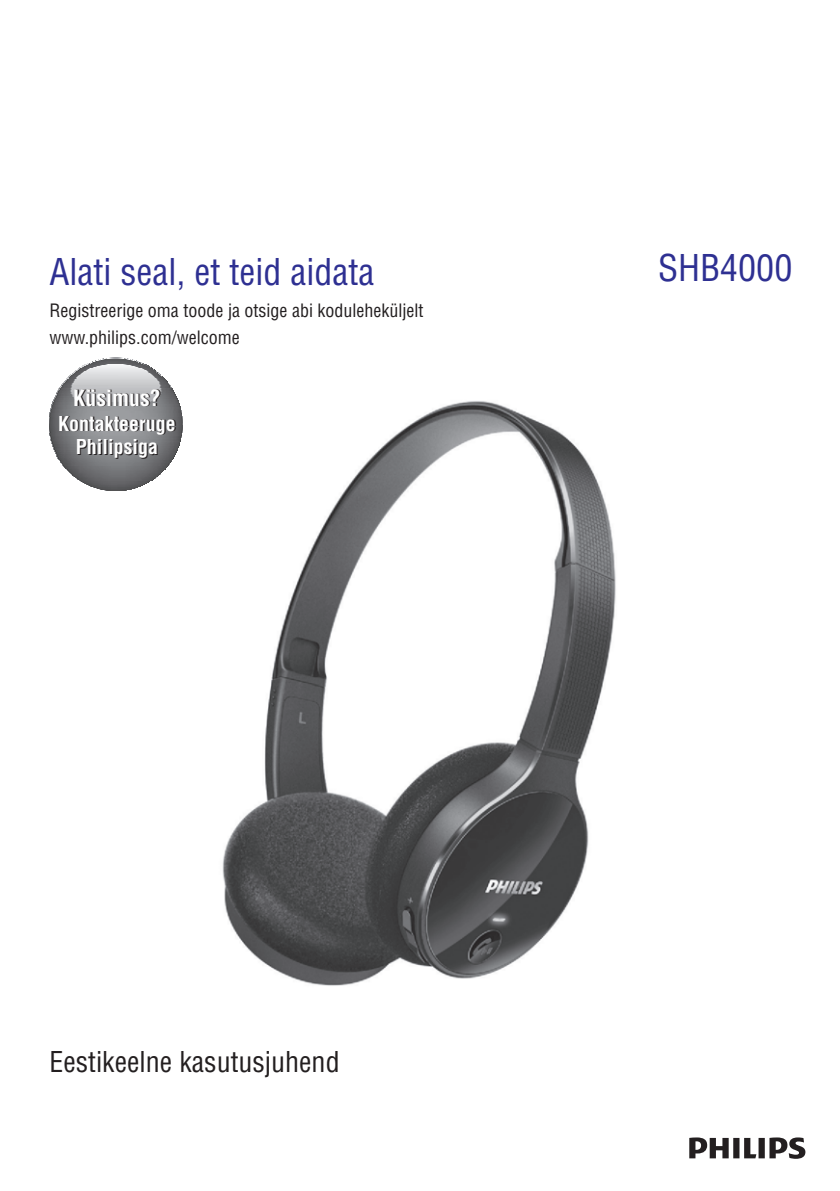
<style>
.page{position:relative;width:840px;height:1191px;background:#fff}
.page>*{position:absolute;margin:0;border:0;box-sizing:border-box;transform-origin:0 0}
.t1{font:36px "Rim Helvetica Condensed";color:#2e3092}
.t2{font:28px "Rim Helvetica Condensed";color:#231f20}
.t3{font:700 21.8px "Rim Helvetica Condensed";color:#fff}
.t4{font:700 20px/24px "Rim Helvetica Condensed";color:#fff;text-align:center}
.t5{font:18px/27.6px "Rim Helvetica Condensed";color:#231f20}
</style>
<div class="page">
<img style="left:222px;top:401px;width:394px;height:585px">
<svg style="left:689px;top:1137px;width:116px;height:21px"></svg>
<svg style="left:102px;top:489px;width:28px;height:2px"></svg>
<img style="left:98px;top:488px;width:36px;height:1px">
<img style="left:95px;top:487px;width:41px;height:1px">
<img style="left:92px;top:486px;width:47px;height:1px">
<img style="left:87px;top:484px;width:58px;height:2px">
<img style="left:49px;top:410px;width:133px;height:74px">
<img style="left:51px;top:403px;width:129px;height:7px">
<img style="left:53px;top:398px;width:125px;height:5px">
<img style="left:55px;top:395px;width:122px;height:3px">
<img style="left:56px;top:391px;width:119px;height:4px">
<img style="left:58px;top:388px;width:115px;height:4px">
<img style="left:60px;top:385px;width:111px;height:3px">
<img style="left:62px;top:383px;width:107px;height:3px">
<img style="left:64px;top:381px;width:103px;height:2px">
<img style="left:66px;top:379px;width:100px;height:2px">
<img style="left:67px;top:377px;width:97px;height:2px">
<img style="left:69px;top:375px;width:93px;height:2px">
<img style="left:70px;top:374px;width:90px;height:2px">
<img style="left:72px;top:373px;width:87px;height:1px">
<img style="left:74px;top:371px;width:83px;height:2px">
<img style="left:76px;top:370px;width:80px;height:2px">
<img style="left:77px;top:369px;width:77px;height:2px">
<img style="left:79px;top:368px;width:73px;height:1px">
<img style="left:80px;top:367px;width:70px;height:1px">
<img style="left:82px;top:366px;width:67px;height:1px">
<img style="left:84px;top:365px;width:63px;height:1px">
<img style="left:86px;top:364px;width:59px;height:1px">
<img style="left:88px;top:363px;width:56px;height:1px">
<img style="left:92px;top:361px;width:47px;height:2px">
<img style="left:95px;top:360px;width:41px;height:2px">
<img style="left:98px;top:360px;width:35px;height:1px">
<svg style="left:102px;top:358px;width:27px;height:2px"></svg>
<h1 class="t1" style="left:49px;top:258px;width:326px">Alati seal, et teid aidata</h1>
<h1 class="t1" style="left:657px;top:254px;width:136px">SHB4000</h1>
<p class="t5" style="left:49px;top:298px;width:375px">Registreerige oma toode ja otsige abi koduleheküljelt www.philips.com/welcome</p>
<p class="t3" style="left:73px;top:390px;width:89px">Küsimus?</p>
<p class="t4" style="left:58px;top:413px;width:119px">Kontakteeruge<br>Philipsiga</p>
<h2 class="t2" style="left:49px;top:1050px;width:291px">Eestikeelne kasutusjuhend</h2>
</div>
